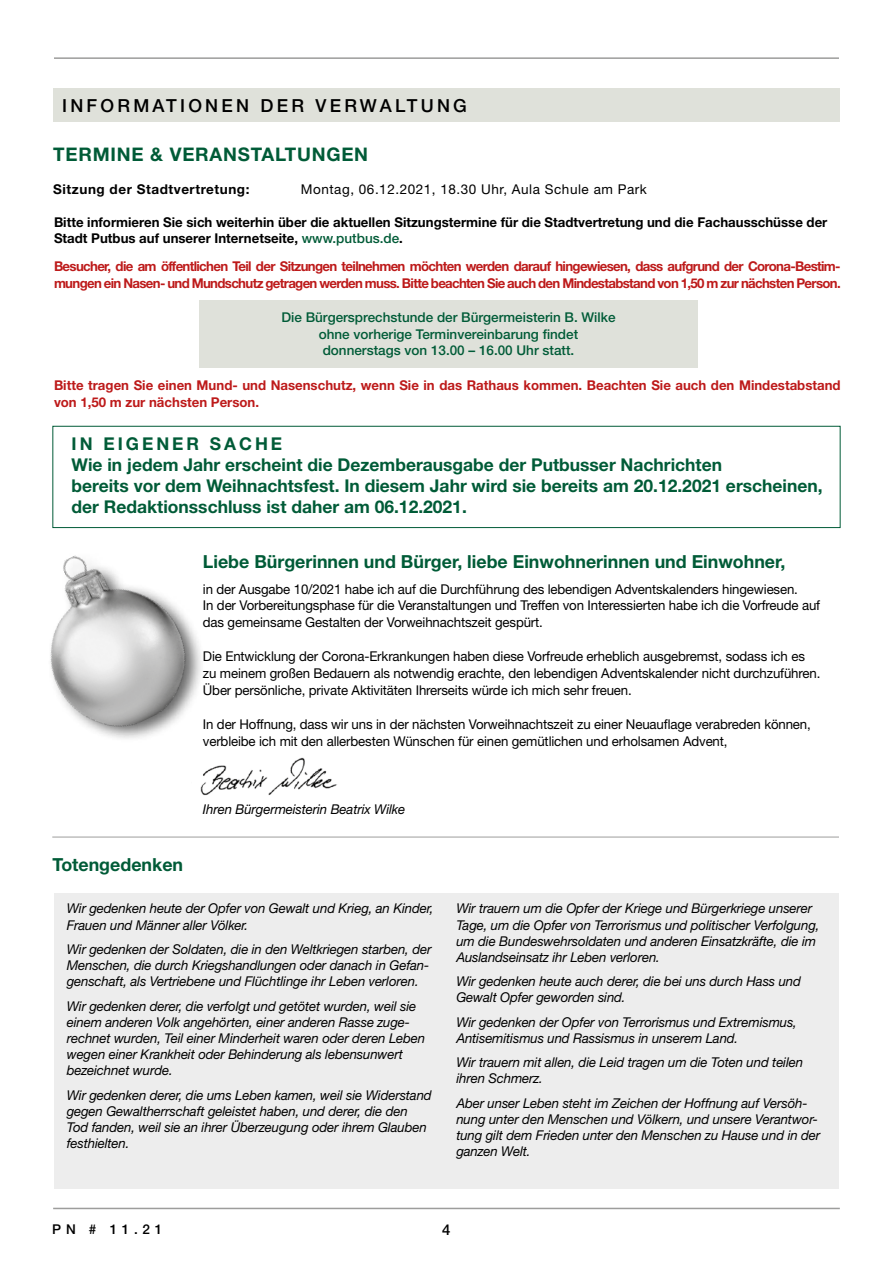
<style>
.page{position:relative;width:893px;height:1263px;background:#fff}
.page>*{position:absolute;margin:0;border:0;box-sizing:border-box;transform-origin:0 0}
.t1{font:700 18.75px "Helvetica Neue LT Std";letter-spacing:.04em;color:#005b37}
.t2{font:700 18px "Helvetica Neue LT Std";color:#005b37}
.t3{font:500 18px "Helvetica Neue LT Std";letter-spacing:.18em;color:#000}
.t4{font:700 17.7px/21px "Helvetica Neue LT Std";color:#005b37}
.t5{font:500 15px "Helvetica Neue LT Std";color:#000}
.t6{font:italic 13.5px/16.2px "Helvetica Neue LT Std";letter-spacing:-.01em;color:#000}
.t7{font:13.5px/17px "Helvetica Neue LT Std";letter-spacing:-.01em;color:#000}
.t8{font:700 13.5px/17px "Helvetica Neue LT Std";letter-spacing:-.05em;color:#bd1a1a}
.t9{font:700 13.5px/16.5px "Helvetica Neue LT Std";color:#000}
.t10{font:700 13.5px/17px "Helvetica Neue LT Std";color:#bd1a1a}
.t11{font:500 13.5px/16.5px "Helvetica Neue LT Std";color:#005b37;text-align:center}
.t12{font:13.5px "Helvetica Neue LT Std";letter-spacing:.04em;color:#000}
.t13{font:700 13.5px "Helvetica Neue LT Std";letter-spacing:.04em;color:#000}
.t14{font:500 13.5px "Helvetica Neue LT Std";color:#000}
.s1{font-weight:500;color:#005b37}
</style>
<div class="page">
<hr style="left:54px;top:57px;width:785px;height:2px;background:#9d9d9c">
<hr style="left:53px;top:1208px;width:787px;height:1px;background:#9d9d9c">
<div style="left:54px;top:893px;width:785px;height:295px;background:#ededed"></div>
<div style="left:199px;top:300px;width:499px;height:68px;background:#dfe1da"></div>
<div style="left:54px;top:88px;width:786px;height:34px;background:#dfe1da"></div>
<img style="left:50px;top:528px;width:170px;height:211px">
<div style="left:52px;top:426px;width:788px;height:102px;border:1px solid #005b37"></div>
<img style="left:200px;top:757px;width:137px;height:39px">
<hr style="left:52px;top:837px;width:787px;height:1px;background:#9d9d9c">
<h2 class="t3" style="left:62px;top:94px;width:406px">INFORMATIONEN DER VERWALTUNG</h2>
<h1 class="t1" style="left:53px;top:143px;width:316px">TERMINE &amp; VERANSTALTUNGEN</h1>
<p class="t13" style="left:53px;top:181px;width:198px">Sitzung der Stadtvertretung:</p>
<p class="t12" style="left:301px;top:181px;width:348px">Montag, 06.12.2021, 18.30 Uhr, Aula Schule am Park</p>
<p class="t9" style="left:54px;top:213px;width:775px">Bitte informieren Sie sich weiterhin über die aktuellen Sitzungstermine für die Stadtvertretung und die Fachausschüsse der<br>Stadt Putbus auf unserer Internetseite, <span class="s1">www.putbus.de</span>.</p>
<p class="t8" style="left:54px;top:258px;width:788px">Besucher, die am öffentlichen Teil der Sitzungen teilnehmen möchten werden darauf hingewiesen, dass aufgrund der Corona-Bestim&shy;mungen ein Nasen- und Mundschutz getragen werden muss. Bitte beachten Sie auch den Mindestabstand von 1,50 m zur nächsten Person.</p>
<p class="t11" style="left:281px;top:309px;width:336px">Die Bürgersprechstunde der Bürgermeisterin B. Wilke ohne vorherige Terminvereinbarung findet donnerstags von 13.00 – 16.00 Uhr statt.</p>
<p class="t10" style="left:54px;top:376px;width:788px">Bitte tragen Sie einen Mund- und Nasenschutz, wenn Sie in das Rathaus kommen. Beachten Sie auch den Mindestabstand von 1,50 m zur nächsten Person.</p>
<h3 class="t4" style="left:72px;top:433px;width:752px">IN EIGENER SACHE<br>Wie in jedem Jahr erscheint die Dezemberausgabe der Putbusser Nachrichten<br>bereits vor dem Weihnachtsfest. In diesem Jahr wird sie bereits am 20.12.2021 erscheinen, der Redaktionsschluss ist daher am 06.12.2021.</h3>
<h2 class="t2" style="left:203px;top:550px;width:584px">Liebe Bürgerinnen und Bürger, liebe Einwohnerinnen und Einwohner,</h2>
<p class="t7" style="left:203px;top:580px;width:619px">in der Ausgabe 10/2021 habe ich auf die Durchführung des lebendigen Adventskalenders hingewiesen.<br>In der Vorbereitungsphase für die Veranstaltungen und Treffen von Interessierten habe ich die Vorfreude auf das gemeinsame Gestalten der Vorweihnachtszeit gespürt.</p>
<p class="t7" style="left:203px;top:648px;width:619px">Die Entwicklung der Corona-Erkrankungen haben diese Vorfreude erheblich ausgebremst, sodass ich es zu meinem großen Bedauern als notwendig erachte, den lebendigen Adventskalender nicht durchzuführen.<br>Über persönliche, private Aktivitäten Ihrerseits würde ich mich sehr freuen.</p>
<p class="t7" style="left:203px;top:716px;width:609px">In der Hoffnung, dass wir uns in der nächsten Vorweihnachtszeit zu einer Neuauflage verabreden können, verbleibe ich mit den allerbesten Wünschen für einen gemütlichen und erholsamen Advent,</p>
<h2 class="t2" style="left:52px;top:853px;width:132px">Totengedenken</h2>
<p class="t6" style="left:203px;top:801px;width:204px">Ihren Bürgermeisterin Beatrix Wilke</p>
<p class="t6" style="left:67px;top:900px;width:368px">Wir gedenken heute der Opfer von Gewalt und Krieg, an Kinder,<br>Frauen und Männer aller Völker.</p>
<p class="t6" style="left:67px;top:941px;width:366px">Wir gedenken der Soldaten, die in den Weltkriegen starben, der<br>Menschen, die durch Kriegshandlungen oder danach in Gefan&shy;genschaft, als Vertriebene und Flüchtlinge ihr Leben verloren.</p>
<p class="t6" style="left:67px;top:997px;width:360px">Wir gedenken derer, die verfolgt und getötet wurden, weil sie einem anderen Volk angehörten, einer anderen Rasse zuge&shy;rechnet wurden, Teil einer Minderheit waren oder deren Leben wegen einer Krankheit oder Behinderung als lebensunwert bezeichnet wurde.</p>
<p class="t6" style="left:67px;top:1086px;width:366px">Wir gedenken derer, die ums Leben kamen, weil sie Widerstand gegen Gewaltherrschaft geleistet haben, und derer, die den Tod fanden, weil sie an ihrer Überzeugung oder ihrem Glauben festhielten.</p>
<p class="t6" style="left:456px;top:900px;width:365px">Wir trauern um die Opfer der Kriege und Bürgerkriege unserer Tage, um die Opfer von Terrorismus und politischer Verfolgung, um die Bundeswehrsoldaten und anderen Einsatzkräfte, die im Auslandseinsatz ihr Leben verloren.</p>
<p class="t6" style="left:456px;top:973px;width:346px">Wir gedenken heute auch derer, die bei uns durch Hass und<br>Gewalt Opfer geworden sind.</p>
<p class="t6" style="left:456px;top:1014px;width:342px">Wir gedenken der Opfer von Terrorismus und Extremismus,<br>Antisemitismus und Rassismus in unserem Land.</p>
<p class="t6" style="left:456px;top:1054px;width:348px">Wir trauern mit allen, die Leid tragen um die Toten und teilen ihren Schmerz.</p>
<p class="t6" style="left:456px;top:1095px;width:365px">Aber unser Leben steht im Zeichen der Hoffnung auf Versöh&shy;nung unter den Menschen und Völkern, und unsere Verantwor&shy;tung gilt dem Frieden unter den Menschen zu Hause und in der ganzen Welt.</p>
<p class="t14" style="left:52px;top:1221px;width:112px">PN # 11.21</p>
<p class="t5" style="left:442px;top:1221px;width:10px">4</p>
</div>
